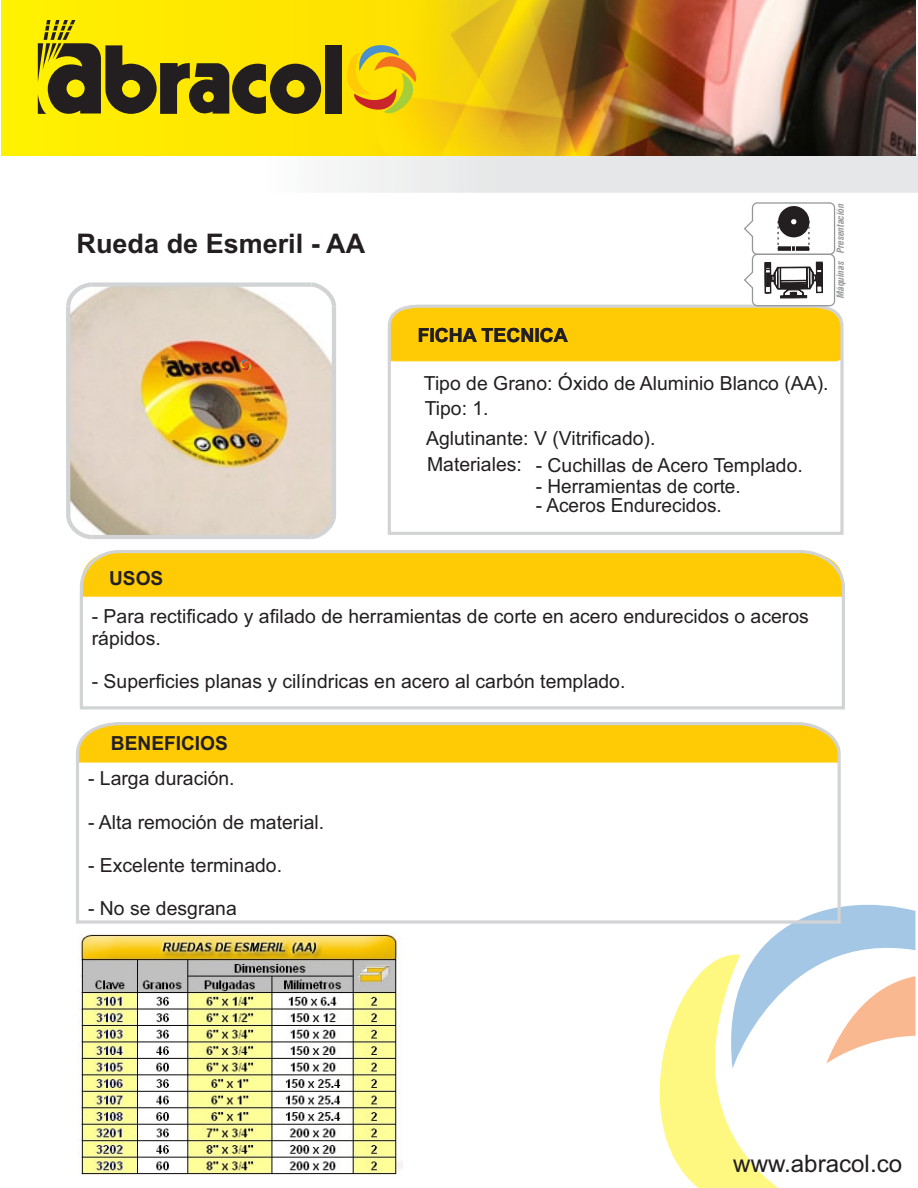
<style>
.page{position:relative;width:918px;height:1188px;background:#fff}
.page>*{position:absolute;margin:0;border:0;box-sizing:border-box;transform-origin:0 0}
.t1{font:700 27px "Arial";color:#231f20}
.t2{font:24.15px "Arial";color:#231f20}
.t3{font:19.35px/24.8px "Arial";color:#231f20}
.t4{font:700 19.35px "Arial";color:#231f20}
.t5{font:italic 700 condensed 9.45px "Swiss 721 BT";color:#949698}
</style>
<div class="page">
<img style="left:80px;top:934px;width:323px;height:241px">
<svg style="left:659px;top:904px;width:257px;height:284px"></svg>
<img style="left:1px;top:154px;width:917px;height:39px">
<div style="left:2px;top:0;width:914px;height:156px;background:#ffe900"></div>
<img style="left:376px;top:0;width:190px;height:156px">
<img style="left:566px;top:0;width:350px;height:156px">
<img style="left:70px;top:287px;width:262px;height:248px">
<svg style="left:237px;top:354px;width:17px;height:18px"></svg>
<div style="left:92px;top:282px;width:220px;height:5px;background:#d1d3d4"></div>
<svg style="left:307px;top:282px;width:29px;height:29px"></svg>
<hr style="left:332px;top:307px;width:4px;height:208px;background:#d1d3d4">
<svg style="left:307px;top:511px;width:29px;height:28px"></svg>
<hr style="left:92px;top:535px;width:220px;height:4px;background:#d1d3d4">
<svg style="left:66px;top:511px;width:30px;height:28px"></svg>
<hr style="left:66px;top:307px;width:4px;height:208px;background:#d1d3d4">
<svg style="left:66px;top:282px;width:30px;height:29px"></svg>
<hr style="left:77px;top:762px;width:762px;height:1px;background:#ffcb04">
<div style="left:76px;top:752px;width:765px;height:172px;border:3px solid #d1d3d4"></div>
<svg style="left:76px;top:722px;width:765px;height:40px;background:#fbcc1a"></svg>
<hr style="left:81px;top:596px;width:762px;height:1px;background:#ffcb04">
<div style="left:80px;top:585px;width:765px;height:124px;border:3px solid #d1d3d4"></div>
<svg style="left:80px;top:550px;width:765px;height:46px;background:#fbcc17"></svg>
<div style="left:325px;top:45px;width:17px;height:69px;background:#231f20"></div>
<svg style="left:38px;top:20px;width:283px;height:94px"></svg>
<svg style="left:347px;top:36px;width:85px;height:88px"></svg>
<div style="left:388px;top:325px;width:456px;height:210px;border:3px solid #d1d3d4"></div>
<svg style="left:387px;top:202px;width:457px;height:160px"></svg>
<h1 class="t1" style="left:77px;top:233px;width:290px">Rueda de Esmeril - AA</h1>
<p class="t4" style="left:418px;top:328px;width:152px">FICHA TECNICA</p>
<p class="t5" style="left:837px;top:253px;width:52px;rotate:-90deg">Presentación</p>
<p class="t5" style="left:837px;top:298px;width:39px;rotate:-90deg">Máquinas</p>
<p class="t3" style="left:424px;top:373px;width:406px">Tipo de Grano: Óxido de Aluminio Blanco (AA).<br>Tipo: 1.</p>
<p class="t3" style="left:426px;top:427px;width:231px">Aglutinante: V (Vitrificado).</p>
<p class="t3" style="left:427px;top:453px;width:96px">Materiales:</p>
<p class="t3" style="left:536px;top:455px;width:269px">- Cuchillas de Acero Templado.</p>
<p class="t3" style="left:536px;top:475px;width:207px">- Herramientas de corte.</p>
<p class="t3" style="left:536px;top:494px;width:188px">- Aceros Endurecidos.</p>
<p class="t4" style="left:109px;top:571px;width:56px">USOS</p>
<p class="t3" style="left:92px;top:607px;width:719px;line-height:21.6px">- Para rectificado y afilado de herramientas de corte en acero endurecidos o aceros rápidos.</p>
<p class="t3" style="left:92px;top:670px;width:535px">- Superficies planas y cilíndricas en acero al carbón templado.</p>
<p class="t4" style="left:111px;top:736px;width:119px">BENEFICIOS</p>
<p class="t3" style="left:88px;top:768px;width:148px">- Larga duración.</p>
<p class="t3" style="left:88px;top:811px;width:238px">- Alta remoción de material.</p>
<p class="t3" style="left:88px;top:855px;width:196px">- Excelente terminado.</p>
<p class="t3" style="left:88px;top:898px;width:150px">- No se desgrana</p>
<p class="t2" style="left:733px;top:1154px;width:170px">www.abracol.co</p>
</div>
